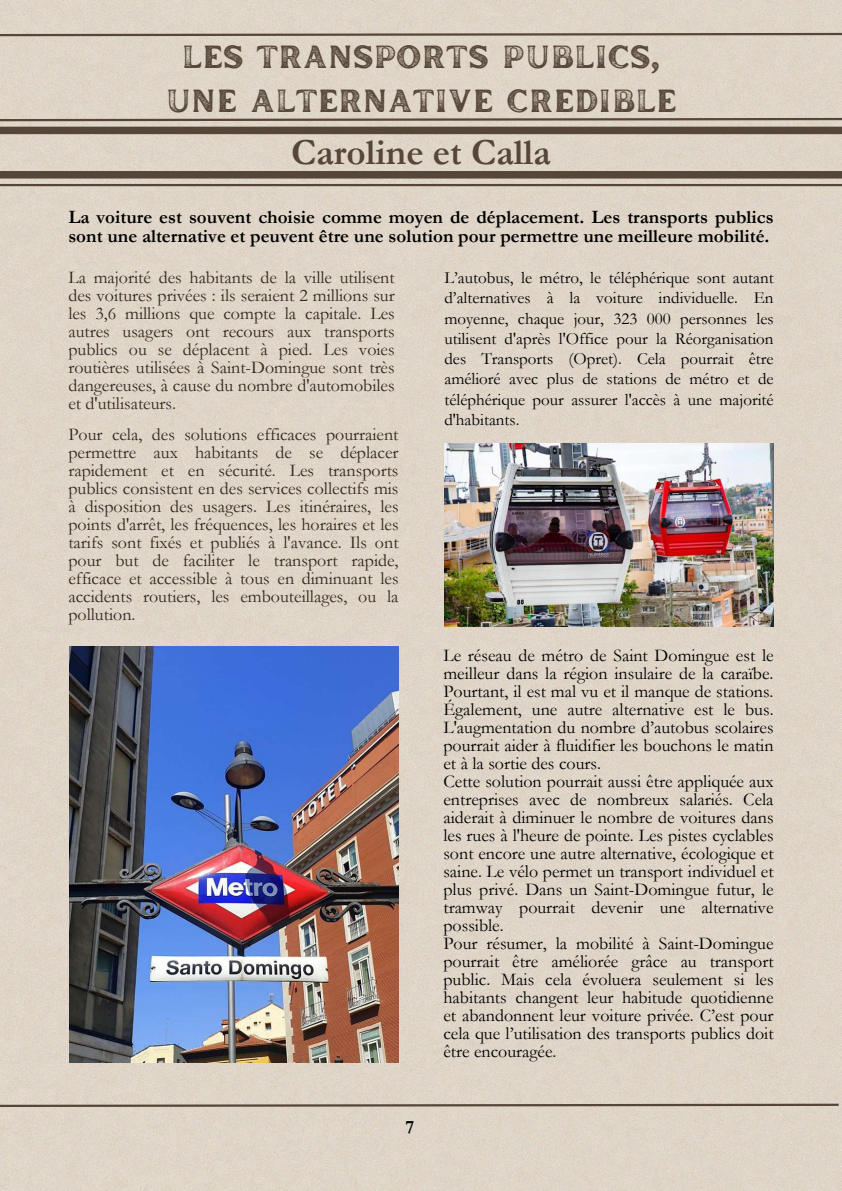
<style>
.page{position:relative;width:842px;height:1191px;background:#fff}
.page>*{position:absolute;margin:0;border:0;box-sizing:border-box;transform-origin:0 0}
.t1{font:700 37px "Garamond";color:#554639}
.t2{font:32px/44.2px "Inlander Texture";color:#554639;text-align:center}
.t3{font:700 19px/18.8px "Garamond";color:#000}
.t4{font:18px/18px "Garamond";color:#000}
.t5{font:18px/18px "Garamond";color:#322820;text-align:justify}
.t6{font:17px/20.2px "Garamond";color:#000;text-align:justify}
</style>
<div class="page">
<div style="left:0;top:0;width:842px;height:1190px;background:#dfd5c8"></div>
<svg style="left:0;top:117px;width:842px;height:5px;background:#a09487"></svg>
<div style="left:0;top:171px;width:842px;height:7px;background:#554639"></div>
<hr style="left:0;top:184px;width:842px;height:2px;background:#554639">
<img style="left:69px;top:646px;width:330px;height:416px">
<div style="left:0;top:127px;width:842px;height:7px;background:#554639"></div>
<svg style="left:0;top:1102px;width:841px;height:5px;background:#a09487"></svg>
<svg style="left:0;top:32px;width:842px;height:5px;background:#a09487"></svg>
<img style="left:444px;top:443px;width:329px;height:183px">
<h2 class="t2" style="left:166px;top:33px;width:512px">LES TRANSPORTS PUBLICS,<br>UNE ALTERNATIVE CREDIBLE</h2>
<h1 class="t1" style="left:291px;top:132px;width:261px">Caroline et Calla</h1>
<p class="t3" style="left:68px;top:208px;width:707px">La voiture est souvent choisie comme moyen de déplacement. Les transports publics sont une alternative et peuvent être une solution pour permettre une meilleure mobilité.</p>
<p class="t5" style="left:68px;top:269px;width:328px">La majorité des habitants de la ville utilisent des voitures privées : ils seraient 2 millions sur les 3,6 millions que compte la capitale. Les autres usagers ont recours aux transports publics ou se déplacent à pied. Les voies routières utilisées à Saint-Domingue sont très dangereuses, à cause du nombre d'automobiles et d'utilisateurs.</p>
<p class="t5" style="left:68px;top:425px;width:332px">Pour cela, des solutions efficaces pourraient permettre aux habitants de se déplacer rapidement et en sécurité. Les transports publics consistent en des services collectifs mis à disposition des usagers. Les itinéraires, les points d'arrêt, les fréquences, les horaires et les tarifs sont fixés et publiés à l'avance. Ils ont pour but de faciliter le transport rapide, efficace et accessible à tous en diminuant les accidents routiers, les embouteillages, ou la pollution.</p>
<p class="t3" style="left:405px;top:1118px;width:10px">7</p>
<p class="t6" style="left:444px;top:268px;width:331px">L’autobus, le métro, le téléphérique sont autant d’alternatives à la voiture individuelle. En moyenne, chaque jour, 323 000 personnes les utilisent d'après l'Office pour la Réorganisation des Transports (Opret). Cela pourrait être amélioré avec plus de stations de métro et de téléphérique pour assurer l'accès à une majorité d'habitants.</p>
<p class="t4" style="left:443px;top:646px;width:332px">Le réseau de métro de Saint Domingue est le meilleur dans la région insulaire de la caraïbe.<br>Pourtant, il est mal vu et il manque de stations.<br>Également, une autre alternative est le bus.<br>L'augmentation du nombre d’autobus scolaires pourrait aider à fluidifier les bouchons le matin et à la sortie des cours.<br>Cette solution pourrait aussi être appliquée aux entreprises avec de nombreux salariés. Cela aiderait à diminuer le nombre de voitures dans les rues à l'heure de pointe. Les pistes cyclables sont encore une autre alternative, écologique et saine. Le vélo permet un transport individuel et plus privé. Dans un Saint-Domingue futur, le tramway pourrait devenir une alternative possible.<br>Pour résumer, la mobilité à Saint-Domingue pourrait être améliorée grâce au transport public. Mais cela évoluera seulement si les habitants changent leur habitude quotidienne et abandonnent leur voiture privée. C’est pour cela que l’utilisation des transports publics doit être encouragée.</p>
</div>
